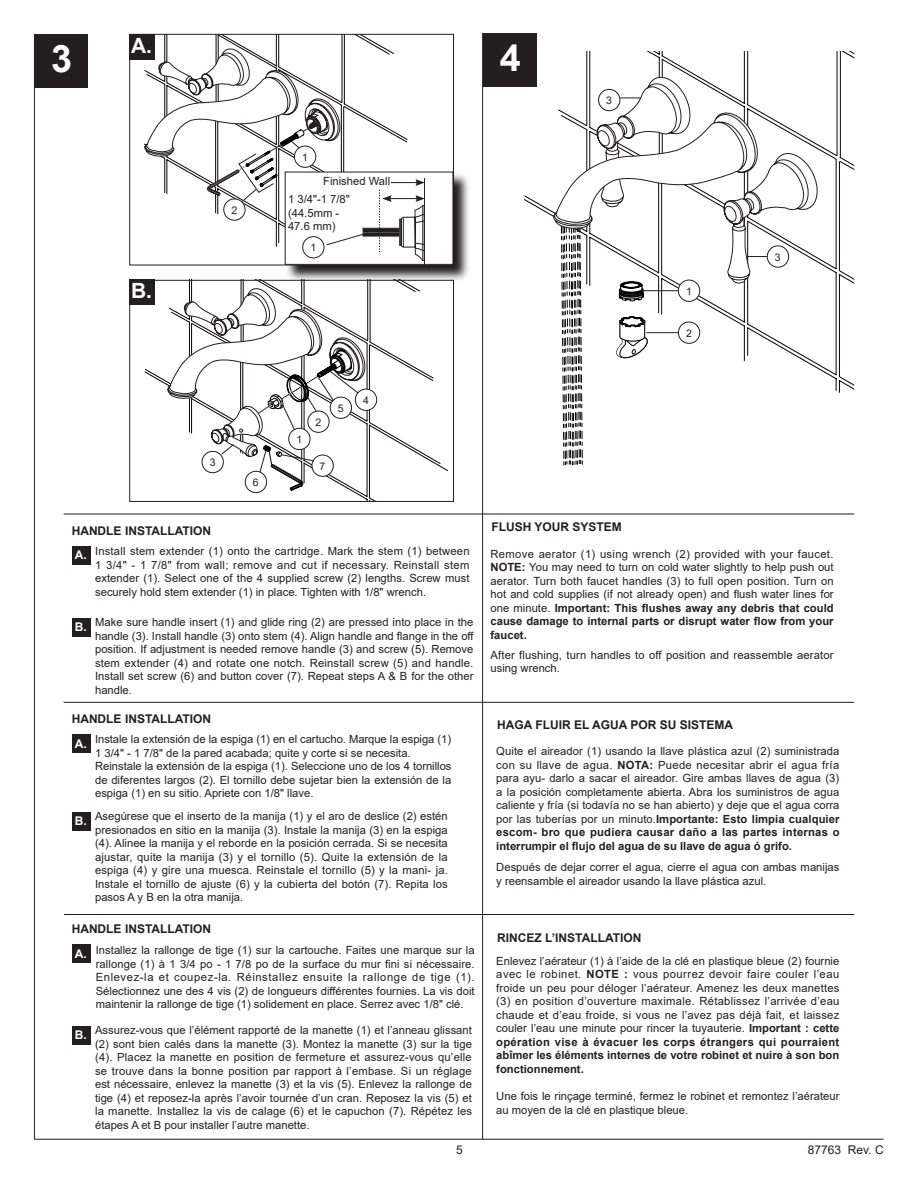
<style>
.page{position:relative;width:918px;height:1188px;background:#fff}
.page>*{position:absolute;margin:0;border:0;box-sizing:border-box;transform-origin:0 0}
.t1{font:700 37.8px "Arial";color:#fff}
.t2{font:700 21px "Arial";color:#fff}
.t3{font:700 12px "Arial";color:#231f20}
.t4{font:700 12px "Arial";color:#fff}
.t5{font:12px "Arial";color:#231f20}
.t6{font:11.25px/13.5px "Arial";color:#231f20;text-align:justify}
.t7{font:10.5px "Arial";color:#231f20}
.s1{font-weight:700}
</style>
<div class="page">
<hr style="left:34px;top:1139px;width:850px;height:1px;background:#231f20">
<hr style="left:34px;top:34px;width:1px;height:1106px;background:#231f20">
<div style="left:34px;top:34px;width:53px;height:54px;background:#231f20"></div>
<svg style="left:164px;top:36px;width:258px;height:215px"></svg>
<svg style="left:145px;top:282px;width:303px;height:218px"></svg>
<div style="left:245px;top:471px;width:22px;height:22px;border:1px solid #231f20;border-radius:50%"></div>
<svg style="left:355px;top:389px;width:22px;height:21px"></svg>
<div style="left:355px;top:389px;width:22px;height:22px;border:1px solid #231f20;border-radius:50%"></div>
<div style="left:363px;top:395px;width:9px;height:11px;background:#fff"></div>
<div style="left:129px;top:34px;width:325px;height:231px;border:1px solid #231f20"></div>
<div style="left:129px;top:280px;width:325px;height:222px;border:1px solid #231f20"></div>
<svg style="left:286px;top:172px;width:183px;height:110px;background:#838182"></svg>
<div style="left:285px;top:172px;width:168px;height:92px;background:#fff"></div>
<div style="left:285px;top:172px;width:168px;height:93px;border:1px solid #231f20"></div>
<div style="left:129px;top:34px;width:26px;height:26px;background:#231f20"></div>
<div style="left:129px;top:280px;width:26px;height:25px;background:#231f20"></div>
<div style="left:363px;top:228px;width:37px;height:8px;border:1px solid #231f20"></div>
<hr style="left:363px;top:229px;width:36px;height:1px;background:#231f20">
<hr style="left:363px;top:230px;width:36px;height:1px;background:#231f20">
<hr style="left:363px;top:231px;width:36px;height:1px;background:#231f20">
<hr style="left:363px;top:235px;width:36px;height:1px;background:#231f20">
<hr style="left:363px;top:234px;width:36px;height:1px;background:#231f20">
<hr style="left:363px;top:233px;width:36px;height:1px;background:#231f20">
<hr style="left:424px;top:179px;width:1px;height:86px;background:#231f20">
<div style="left:302px;top:236px;width:22px;height:22px;border:1px solid #231f20;border-radius:50%"></div>
<svg style="left:326px;top:233px;width:40px;height:13px"></svg>
<svg style="left:379px;top:179px;width:45px;height:82px"></svg>
<div style="left:73px;top:547px;width:18px;height:18px;background:#231f20"></div>
<div style="left:73px;top:735px;width:18px;height:18px;background:#231f20"></div>
<div style="left:73px;top:945px;width:18px;height:18px;background:#231f20"></div>
<div style="left:73px;top:618px;width:18px;height:18px;background:#231f20"></div>
<div style="left:73px;top:812px;width:18px;height:18px;background:#231f20"></div>
<div style="left:73px;top:1027px;width:18px;height:18px;background:#231f20"></div>
<svg style="left:166px;top:286px;width:201px;height:205px"></svg>
<svg style="left:524px;top:51px;width:330px;height:165px"></svg>
<hr style="left:64px;top:514px;width:790px;height:1px;background:#231f20">
<hr style="left:482px;top:33px;width:1px;height:1107px;background:#231f20">
<hr style="left:64px;top:702px;width:790px;height:1px;background:#231f20">
<hr style="left:64px;top:914px;width:790px;height:1px;background:#231f20">
<div style="left:483px;top:33px;width:53px;height:54px;background:#231f20"></div>
<svg style="left:551px;top:70px;width:303px;height:396px"></svg>
<hr style="left:641px;top:290px;width:37px;height:1px;background:#231f20">
<hr style="left:646px;top:332px;width:32px;height:1px;background:#231f20">
<div style="left:224px;top:199px;width:21px;height:21px;background:#fff;border-radius:50%"></div>
<div style="left:223px;top:199px;width:22px;height:22px;border:1px solid #231f20;border-radius:50%"></div>
<svg style="left:145px;top:46px;width:197px;height:159px"></svg>
<h1 class="t1" style="left:51px;top:32px;width:23px">3</h1>
<h2 class="t2" style="left:131px;top:31px;width:22px">A.</h2>
<h2 class="t2" style="left:131px;top:276px;width:22px">B.</h2>
<p class="t7" style="left:231px;top:203px;width:7px">2</p>
<p class="t7" style="left:302px;top:150px;width:7px">1</p>
<p class="t6" style="left:288px;top:173px;width:104px;line-height:17.5px;text-indent:35px">Finished Wall<br>1 3/4"-1 7/8"</p>
<p class="t6" style="left:288px;top:206px;width:53px">(44.5mm -<br>47.6 mm)</p>
<p class="t7" style="left:310px;top:240px;width:7px">1</p>
<h1 class="t1" style="left:500px;top:31px;width:23px">4</h1>
<p class="t7" style="left:606px;top:93px;width:7px">3</p>
<p class="t7" style="left:686px;top:284px;width:7px">1</p>
<p class="t7" style="left:686px;top:326px;width:7px">2</p>
<p class="t7" style="left:775px;top:250px;width:7px">3</p>
<p class="t7" style="left:210px;top:455px;width:7px">3</p>
<p class="t3" style="left:72px;top:523px;width:141px">HANDLE INSTALLATION</p>
<p class="t7" style="left:253px;top:475px;width:7px">6</p>
<p class="t7" style="left:296px;top:432px;width:7px">1</p>
<p class="t7" style="left:315px;top:415px;width:7px">2</p>
<p class="t7" style="left:338px;top:401px;width:7px">5</p>
<p class="t7" style="left:320px;top:459px;width:7px">7</p>
<p class="t7" style="left:363px;top:393px;width:7px">4</p>
<p class="t4" style="left:75px;top:547px;width:13px">A.</p>
<p class="t4" style="left:75px;top:618px;width:13px">B.</p>
<p class="t6" style="left:95px;top:545px;width:376px">Install stem extender (1) onto the cartridge. Mark the stem (1) between 1 3/4" - 1 7/8" from wall; remove and cut if necessary. Reinstall stem extender (1). Select one of the 4 supplied screw (2) lengths. Screw must securely hold stem extender (1) in place. Tighten with 1/8" wrench.</p>
<p class="t6" style="left:95px;top:615px;width:380px">Make sure handle insert (1) and glide ring (2) are pressed into place in the handle (3). Install handle (3) onto stem (4). Align handle and flange in the off position. If adjustment is needed remove handle (3) and screw (5). Remove stem extender (4) and rotate one notch. Reinstall screw (5) and handle.<br>Install set screw (6) and button cover (7). Repeat steps A &amp; B for the other handle.</p>
<p class="t3" style="left:72px;top:711px;width:141px">HANDLE INSTALLATION</p>
<p class="t4" style="left:75px;top:735px;width:13px">A.</p>
<p class="t4" style="left:75px;top:813px;width:13px">B.</p>
<p class="t6" style="left:95px;top:732px;width:358px;text-align:left">Instale la extensión de la espiga (1) en el cartucho. Marque la espiga (1)<br>1 3/4" - 1 7/8" de la pared acabada; quite y corte si se necesita.<br>Reinstale la extensión de la espiga (1). Seleccione uno de los 4 tornillos de diferentes largos (2). El tornillo debe sujetar bien la extensión de la espiga (1) en su sitio. Apriete con 1/8" llave.</p>
<p class="t6" style="left:95px;top:809px;width:354px">Asegúrese que el inserto de la manija (1) y el aro de deslice (2) estén presionados en sitio en la manija (3). Instale la manija (3) en la espiga (4). Alinee la manija y el reborde en la posición cerrada. Si se necesita ajustar, quite la manija (3) y el tornillo (5). Quite la extensión de la espiga (4) y gire una muesca. Reinstale el tornillo (5) y la mani- ja.<br>Instale el tornillo de ajuste (6) y la cubierta del botón (7). Repita los pasos A y B en la otra manija.</p>
<p class="t3" style="left:72px;top:921px;width:141px">HANDLE INSTALLATION</p>
<p class="t4" style="left:75px;top:945px;width:13px">A.</p>
<p class="t4" style="left:75px;top:1027px;width:13px">B.</p>
<p class="t6" style="left:96px;top:944px;width:381px">Installez la rallonge de tige (1) sur la cartouche. Faites une marque sur la rallonge (1) à 1 3/4 po - 1 7/8 po de la surface du mur fini si nécessaire.<br>Enlevez-la et coupez-la. Réinstallez ensuite la rallonge de tige (1).<br>Sélectionnez une des 4 vis (2) de longueurs différentes fournies. La vis doit maintenir la rallonge de tige (1) solidement en place. Serrez avec 1/8" clé.</p>
<p class="t6" style="left:95px;top:1024px;width:379px">Assurez-vous que l’élément rapporté de la manette (1) et l’anneau glissant (2) sont bien calés dans la manette (3). Montez la manette (3) sur la tige (4). Placez la manette en position de fermeture et assurez-vous qu’elle se trouve dans la bonne position par rapport à l’embase. Si un réglage est nécessaire, enlevez la manette (3) et la vis (5). Enlevez la rallonge de tige (4) et reposez-la après l’avoir tournée d’un cran. Reposez la vis (5) et la manette. Installez la vis de calage (6) et le capuchon (7). Répétez les étapes A et B pour installer l’autre manette.</p>
<p class="t3" style="left:491px;top:519px;width:132px">FLUSH YOUR SYSTEM</p>
<p class="t6" style="left:491px;top:547px;width:345px">Remove aerator (1) using wrench (2) provided with your faucet.<br><span class="s1">NOTE:</span> You may need to turn on cold water slightly to help push out aerator. Turn both faucet handles (3) to full open position. Turn on hot and cold supplies (if not already open) and flush water lines for one minute. <span class="s1">Important: This flushes away any debris that could cause damage to internal parts or disrupt water flow from your faucet.</span></p>
<p class="t6" style="left:491px;top:648px;width:345px">After flushing, turn handles to off position and reassemble aerator using wrench.</p>
<p class="t3" style="left:497px;top:716px;width:237px">HAGA FLUIR EL AGUA POR SU SISTEMA</p>
<p class="t6" style="left:496px;top:744px;width:345px">Quite el aireador (1) usando la llave plástica azul (2) suministrada con su llave de agua. <span class="s1">NOTA:</span> Puede necesitar abrir el agua fría para ayu- darlo a sacar el aireador. Gire ambas llaves de agua (3) a la posición completamente abierta. Abra los suministros de agua caliente y fría (si todavía no se han abierto) y deje que el agua corra por las tuberías por un minuto.<span class="s1">Importante: Esto limpia cualquier escom- bro que pudiera causar daño a las partes internas o interrumpir el flujo del agua de su llave de agua ó grifo.</span></p>
<p class="t6" style="left:496px;top:860px;width:345px">Después de dejar correr el agua, cierre el agua con ambas manijas y reensamble el aireador usando la llave plástica azul.</p>
<p class="t3" style="left:497px;top:929px;width:146px">RINCEZ L’INSTALLATION</p>
<p class="t6" style="left:496px;top:954px;width:345px">Enlevez l’aérateur (1) à l’aide de la clé en plastique bleue (2) fournie avec le robinet. <span class="s1">NOTE :</span> vous pourrez devoir faire couler l’eau froide un peu pour déloger l’aérateur. Amenez les deux manettes (3) en position d’ouverture maximale. Rétablissez l’arrivée d’eau chaude et d’eau froide, si vous ne l’avez pas déjà fait, et laissez couler l’eau une minute pour rincer la tuyauterie. <span class="s1">Important : cette opération vise à évacuer les corps étrangers qui pourraient abîmer les éléments internes de votre robinet et nuire à son bon fonctionnement.</span></p>
<p class="t6" style="left:496px;top:1090px;width:345px">Une fois le rinçage terminé, fermez le robinet et remontez l’aérateur au moyen de la clé en plastique bleue.</p>
<p class="t5" style="left:456px;top:1142px;width:8px">5</p>
<p class="t5" style="left:808px;top:1142px;width:77px">87763 Rev. C</p>
</div>
